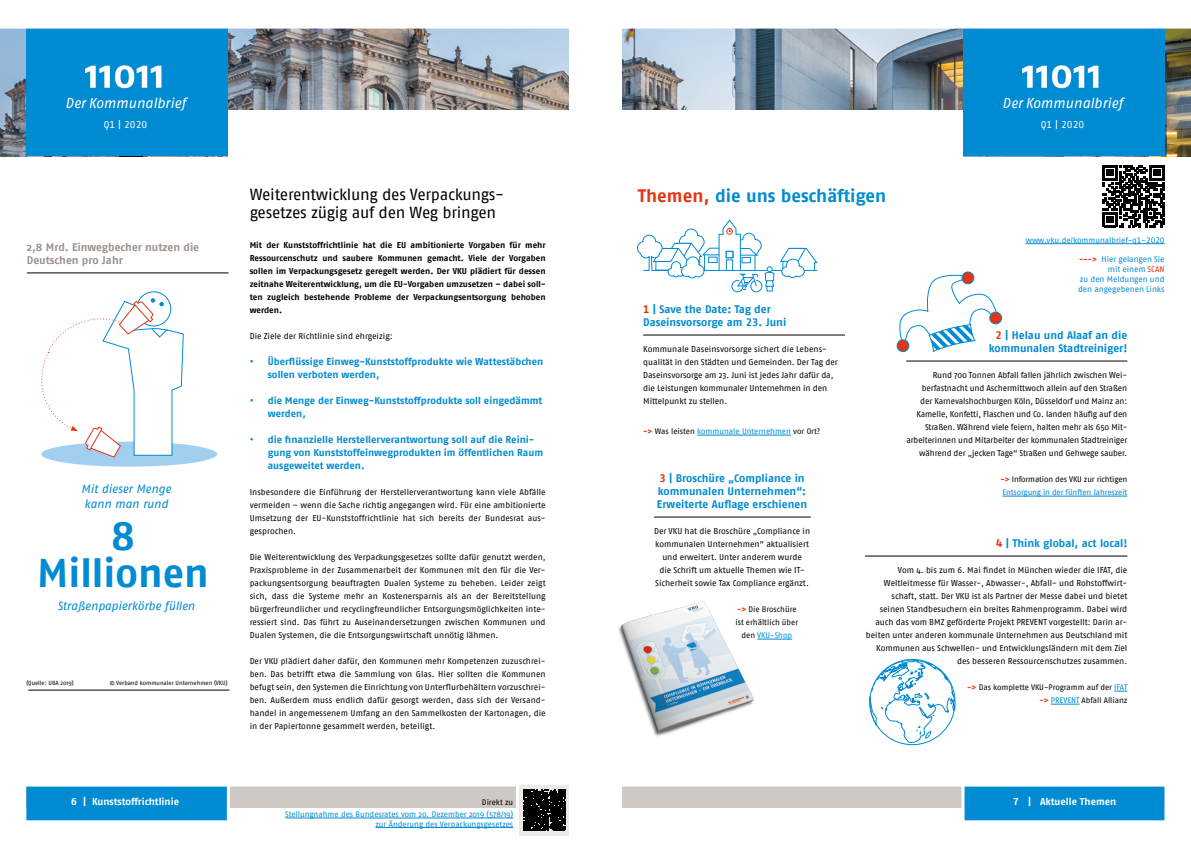
<style>
.page{position:relative;width:1191px;height:842px;background:#fff}
.page>*{position:absolute;margin:0;border:0;box-sizing:border-box;transform-origin:0 0}
.t1{font:40px "Fago No Bold Lf";color:#008bd2}
.t2{font:40px "Fago No Bold Tf";color:#008bd2}
.t3{font:18px "Fago No Bold Tf";color:#008bd2}
.t4{font:16px/18.2px "Fago No";letter-spacing:-.02em;color:#000}
.t5{font:italic 14.3px "Fago No Regular Lf";letter-spacing:-.01em;color:#fff}
.t6{font:italic 12px/15px "Fago No Regular Lf";letter-spacing:-.01em;color:#008bd2}
.t7{font:11px/13px "Fago No Bold Tf";color:#008bd2}
.t8{font:700 11px/13px "Fago No";letter-spacing:-.005em;color:#9b928e}
.t9{font:700 11px "Fago No";color:#008bd2}
.t10{font:10px/13px "Fago No Bold Tf";color:#008bd2}
.t11{font:10px "Fago No Bold Tf";color:#fff}
.t12{font:10px "Fago No Regular Tf";color:#fff}
.t13{font:8.5px/13px "Fago No";color:#000}
.t14{font:700 8.5px/13px "Fago No";color:#000;text-align:justify}
.t15{font:8.3px/9.9px "Fago No";letter-spacing:-.005em;color:#008bd2;text-align:right}
.t16{font:8px/13px "Fago No";letter-spacing:-.01em;color:#008bd2}
.t17{font:8px/13px "Fago No";color:#000;text-align:center}
.t18{font:8px "Fago No Regular Tf";color:#008bd2}
.t19{font:6px "Fago No";letter-spacing:-.005em;color:#000}
.s1{color:#e63312}
.s2{font-family:"Fago No Bold Tf";font-size:8px;color:#e63312}
.s3{font-family:"Fago No Bold Tf";color:#e63312}
.s4{color:#000}
.s5{color:#008bd2}
.s6{font-family:"Fago No Bold Tf";font-weight:400;color:#e63312}
</style>
<div class="page">
<img style="left:228px;top:29px;width:963px;height:127px">
<svg style="left:0;top:29px;width:26px;height:127px;fill:#94b6d2"></svg>
<div style="left:228px;top:110px;width:734px;height:196px;background:#fff"></div>
<div style="left:963px;top:26px;width:201px;height:130px;background:#008bd2"></div>
<div style="left:26px;top:26px;width:202px;height:130px;background:#008bd2"></div>
<hr style="left:0;top:26px;width:1191px;height:3px;background:#fff">
<div style="left:622px;top:786px;width:542px;height:21px;background:#cfc9c6"></div>
<div style="left:26px;top:786px;width:543px;height:21px;background:#cfc9c6"></div>
<div style="left:26px;top:786px;width:201px;height:34px;background:#008bd2"></div>
<div style="left:962px;top:786px;width:202px;height:34px;background:#008bd2"></div>
<hr style="left:227px;top:784px;width:3px;height:41px;background:#fff">
<hr style="left:961px;top:783px;width:3px;height:41px;background:#fff">
<div style="left:569px;top:0;width:53px;height:842px;background:#fff"></div>
<div style="left:518px;top:785px;width:51px;height:51px;background:#ece9e8"></div>
<hr style="left:516px;top:781px;width:3px;height:61px;background:#fff">
<svg style="left:85px;top:65px;width:76px;height:23px"></svg>
<svg style="left:1022px;top:65px;width:76px;height:23px"></svg>
<hr style="left:654px;top:517px;width:156px;height:1px;background:#000">
<hr style="left:906px;top:361px;width:221px;height:1px;background:#000">
<hr style="left:1002px;top:496px;width:125px;height:1px;background:#008bd2">
<hr style="left:865px;top:556px;width:262px;height:1px;background:#000">
<svg style="left:1114px;top:691px;width:13px;height:1px"></svg>
<svg style="left:1051px;top:704px;width:28px;height:1px"></svg>
<hr style="left:643px;top:335px;width:202px;height:1px;background:#000">
<hr style="left:697px;top:435px;width:94px;height:1px;background:#008bd2">
<hr style="left:1025px;top:243px;width:139px;height:1px;background:#008bd2">
<svg style="left:1102px;top:165px;width:62px;height:62px"></svg>
<svg style="left:956px;top:271px;width:46px;height:74px"></svg>
<svg style="left:755px;top:28px;width:201px;height:715px"></svg>
<svg style="left:636px;top:175px;width:182px;height:126px"></svg>
<hr style="left:28px;top:690px;width:201px;height:1px;background:#000">
<div style="left:41px;top:442px;width:176px;height:25px;background:#a2cff0;border-radius:50%"></div>
<svg style="left:41px;top:291px;width:143px;height:167px"></svg>
<hr style="left:27px;top:273px;width:202px;height:1px;background:#000">
<hr style="left:285px;top:818px;width:228px;height:1px;background:#008bd2">
<hr style="left:375px;top:827px;width:138px;height:1px;background:#008bd2">
<div style="left:523px;top:789px;width:42px;height:42px;background:#000"></div>
<img style="left:618px;top:582px;width:138px;height:161px">
<h3 class="t5" style="left:65px;top:95px;width:122px">Der Kommunalbrief</h3>
<p class="t12" style="left:104px;top:119px;width:45px">Q1 | 2020</p>
<p class="t8" style="left:27px;top:241px;width:174px">2,8 Mrd. Einwegbecher nutzen die<br>Deutschen pro Jahr</p>
<h3 class="t6" style="left:81px;top:481px;width:91px">Mit dieser Menge kann man rund</h3>
<h1 class="t2" style="left:111px;top:512px;width:25px">8</h1>
<h1 class="t1" style="left:37px;top:549px;width:173px">Millionen</h1>
<h3 class="t6" style="left:58px;top:598px;width:139px">Straßenpapierkörbe füllen</h3>
<p class="t19" style="left:26px;top:680px;width:49px">(Quelle: UBA 2019)</p>
<p class="t19" style="left:110px;top:680px;width:119px">© Verband kommunaler Unternehmen (VKU)</p>
<h3 class="t4" style="left:250px;top:185px;width:253px">Weiterentwicklung des Verpackungs&shy;gesetzes zügig auf den Weg bringen</h3>
<p class="t14" style="left:250px;top:239px;width:297px">Mit der Kunststoffrichtlinie hat die EU ambitionierte Vorgaben für mehr Ressourcenschutz und saubere Kommunen gemacht. Viele der Vorgaben sollen im Verpackungsgesetz geregelt werden. Der VKU plädiert für dessen zeitnahe Weiterentwicklung, um die EU-Vorgaben umzusetzen – dabei soll&shy;ten zugleich bestehende Probleme der Verpackungsentsorgung behoben werden.</p>
<p class="t13" style="left:250px;top:330px;width:144px">Die Ziele der Richtlinie sind ehrgeizig:</p>
<p class="t10" style="left:268px;top:355px;width:277px;text-indent:-18px">• Überflüssige Einweg-Kunststoffprodukte wie Wattestäbchen sollen verboten werden,</p>
<p class="t10" style="left:268px;top:394px;width:276px;text-indent:-18px">• die Menge der Einweg-Kunststoffprodukte soll eingedämmt werden,</p>
<p class="t10" style="left:268px;top:433px;width:277px;text-indent:-18px">• die finanzielle Herstellerverantwortung soll auf die Reini&shy;gung von Kunststoffeinwegprodukten im öffentlichen Raum ausgeweitet werden.</p>
<p class="t13" style="left:250px;top:486px;width:297px">Insbesondere die Einführung der Herstellerverantwortung kann viele Abfälle vermeiden – wenn die Sache richtig angegangen wird. Für eine ambitionierte Umsetzung der EU-Kunststoffrichtlinie hat sich bereits der Bundesrat aus&shy;gesprochen.</p>
<p class="t13" style="left:250px;top:551px;width:297px">Die Weiterentwicklung des Verpackungsgesetzes sollte dafür genutzt werden, Praxisprobleme in der Zusammenarbeit der Kommunen mit den für die Ver&shy;packungsentsorgung beauftragten Dualen Systeme zu beheben. Leider zeigt sich, dass die Systeme mehr an Kostenersparnis als an der Bereitstellung bürgerfreundlicher und recyclingfreundlicher Entsorgungsmöglichkeiten inte&shy;ressiert sind. Das führt zu Auseinandersetzungen zwischen Kommunen und Dualen Systemen, die die Entsorgungswirtschaft unnötig lähmen.</p>
<p class="t13" style="left:250px;top:655px;width:297px">Der VKU plädiert daher dafür, den Kommunen mehr Kompetenzen zuzuschrei&shy;ben. Das betrifft etwa die Sammlung von Glas. Hier sollten die Kommunen befugt sein, den Systemen die Einrichtung von Unterflurbehältern vorzuschrei&shy;ben. Außerdem muss endlich dafür gesorgt werden, dass sich der Versand&shy;handel in angemessenem Umfang an den Sammelkosten der Kartonagen, die in der Papiertonne gesammelt werden, beteiligt.</p>
<p class="t11" style="left:71px;top:796px;width:109px">6 | Kunststoffrichtlinie</p>
<p class="t17" style="left:482px;top:795px;width:33px">Direkt zu</p>
<p class="t16" style="left:285px;top:809px;width:229px;line-height:9.6px;text-align:right">Stellungnahme des Bundesrates vom 20. Dezember 2019 (578/19) zur Änderung des Verpackungsgesetzes</p>
<h2 class="t3" style="left:638px;top:185px;width:250px"><span class="s1">Themen,</span> die uns beschäftigen</h2>
<h3 class="t5" style="left:1002px;top:95px;width:122px">Der Kommunalbrief</h3>
<p class="t12" style="left:1040px;top:119px;width:45px">Q1 | 2020</p>
<p class="t18" style="left:1025px;top:236px;width:140px">www.vku.de/kommunalbrief-q1-2020</p>
<p class="t15" style="left:1078px;top:254px;width:88px"><span class="s2">---&gt;</span> Hier gelangen Sie mit einem <span class="s1">SCAN<br></span>zu den Meldungen und den angegebenen Links</p>
<p class="t7" style="left:643px;top:303px;width:145px"><span class="s1">1</span> | Save the Date: Tag der<br>Daseinsvorsorge am 23. Juni</p>
<p class="t13" style="left:643px;top:343px;width:196px">Kommunale Daseinsvorsorge sichert die Lebens&shy;qualität in den Städten und Gemeinden. Der Tag der Daseinsvorsorge am 23. Juni ist jedes Jahr dafür da, die Leistungen kommunaler Unternehmen in den Mittelpunkt zu stellen.</p>
<p class="t16" style="left:643px;top:425px;width:179px"><span class="s3">-&gt;</span> <span class="s4">Was leisten</span> kommunale Unternehmen <span class="s4">vor Ort?</span></p>
<p class="t7" style="left:657px;top:472px;width:152px"><span class="s1">3</span> | Broschüre „Compliance in kommunalen Unternehmen“:<br>Erweiterte Auflage erschienen</p>
<p class="t13" style="left:654px;top:525px;width:157px;text-align:center">Der VKU hat die Broschüre „Compliance in kommunalen Unternehmen“ aktualisiert und erweitert. Unter anderem wurde<br>die Schrift um aktuelle Themen wie IT-Sicherheit sowie Tax Compliance ergänzt.</p>
<p class="t17" style="left:735px;top:603px;width:64px"><span class="s3">-&gt;</span> Die Broschüre ist erhältlich über den <span class="s5">VKU-Shop</span></p>
<p class="t7" style="left:989px;top:329px;width:140px;text-align:right"><span class="s1">2</span> | Helau und Alaaf an die kommunalen Stadtreiniger!</p>
<p class="t13" style="left:906px;top:369px;width:222px;text-align:right">Rund 700 Tonnen Abfall fallen jährlich zwischen Wei&shy;berfastnacht und Aschermittwoch allein auf den Straßen<br>der Karnevalshochburgen Köln, Düsseldorf und Mainz an:<br>Kamelle, Konfetti, Flaschen und Co. landen häufig auf den Straßen. Während viele feiern, halten mehr als 650 Mit&shy;arbeiterinnen und Mitarbeiter der kommunalen Stadtreiniger während der „jecken Tage“ Straßen und Gehwege sauber.</p>
<p class="t16" style="left:1000px;top:473px;width:128px"><span class="s3">-&gt;</span> <span class="s4">Information des VKU zur richtigen<br></span>Entsorgung in der fünften Jahreszeit</p>
<p class="t9" style="left:996px;top:537px;width:133px"><span class="s6">4</span> | Think global, act local!</p>
<p class="t13" style="left:866px;top:564px;width:263px;text-align:right">Vom 4. bis zum 6. Mai findet in München wieder die IFAT, die Weltleitmesse für Wasser-, Abwasser-, Abfall- und Rohstoffwirt&shy;schaft, statt. Der VKU ist als Partner der Messe dabei und bietet seinen Standbesuchern ein breites Rahmenprogramm. Dabei wird auch das vom BMZ geförderte Projekt PREVENT vorgestellt: Darin ar&shy;beiten unter anderen kommunale Unternehmen aus Deutschland mit Kommunen aus Schwellen- und Entwicklungsländern mit dem Ziel des besseren Ressourcenschutzes zusammen.</p>
<p class="t17" style="left:967px;top:681px;width:162px;text-align:right"><span class="s3">-&gt;</span> Das komplette VKU-Programm auf der <span class="s5">IFAT </span><span class="s3">-&gt;</span> <span class="s5">PREVENT</span> Abfall Allianz</p>
<p class="t11" style="left:1013px;top:796px;width:104px">7 | Aktuelle Themen</p>
</div>
